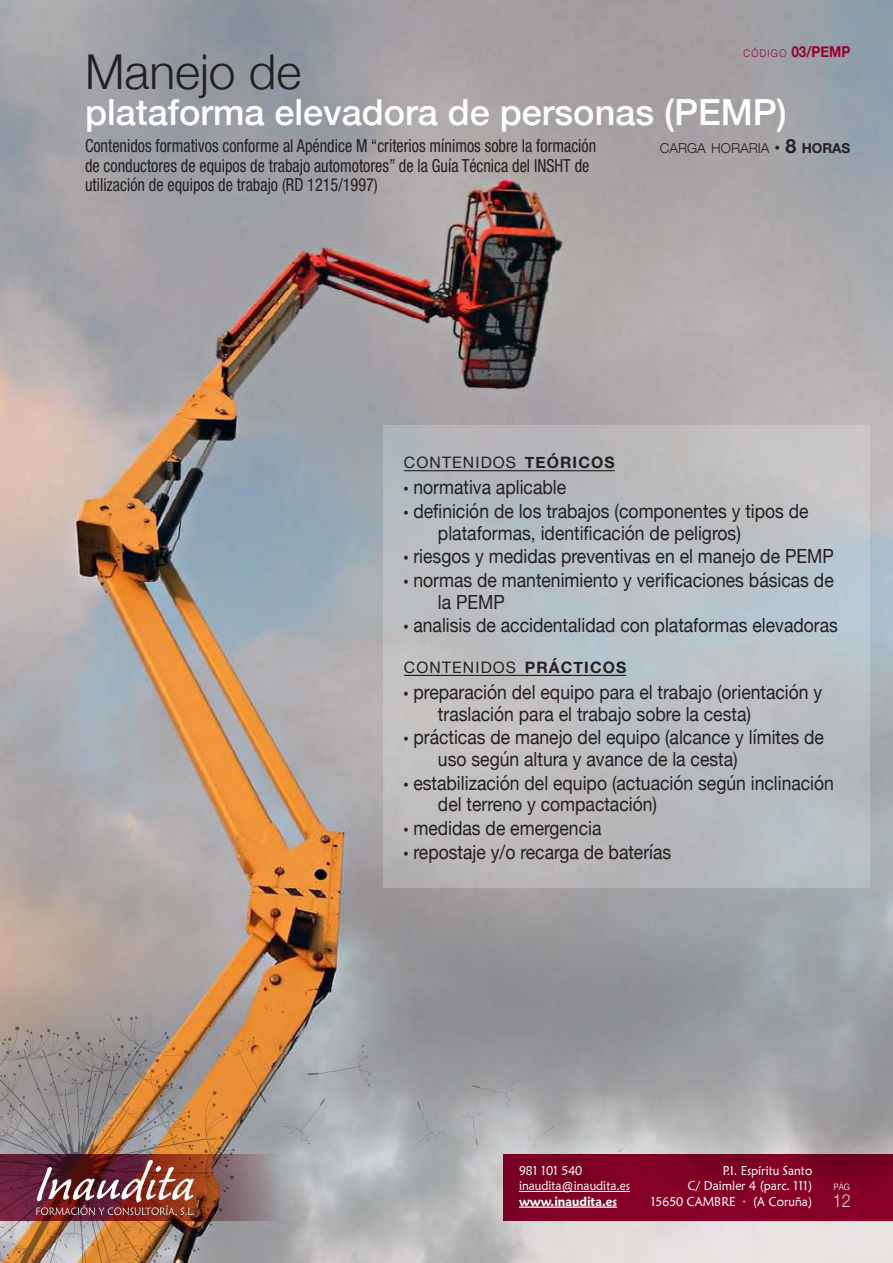
<style>
.page{position:relative;width:893px;height:1263px;background:#fff}
.page>*{position:absolute;margin:0;border:0;box-sizing:border-box;transform-origin:0 0}
.t1{font:300 48px "Helvetica Neue";color:#231f20}
.t2{font:500 36px "Helvetica Neue";color:#fff}
.t3{font:19.5px/23.7px "Helvetica Neue";color:#231f20;scale:.9 1}
.t4{font:condensed 18px/19.5px "Helvetica Neue";color:#231f20;scale:.9 1}
.t5{font:300 18px "Helvetica Neue";color:#d9dadc;scale:.9 1}
.t6{font:15.75px "Helvetica Neue";letter-spacing:.07em;color:#231f20}
.t7{font:700 15px "Helvetica Neue";color:#98012d;scale:.9 1}
.t8{font:300 13.65px "Helvetica Neue";color:#231f20}
.t9{font:12.75px/15.3px "Maiandra Inaudita";color:#fff;text-align:right;scale:.95 1}
.t10{font:600 12.75px "Maiandra GD";color:#fff;scale:.95 1}
.t11{font:8.85px "Helvetica Neue";color:#d9dadc;scale:.9 1}
.s1{font-weight:300;font-size:10.5px}
.s2{font-weight:900;font-stretch:condensed;font-size:19.5px}
.s3{font-weight:700;font-size:19.5px}
.s4{font-weight:700}
.s5{font-weight:800;font-stretch:condensed}
</style>
<div class="page">
<img style="left:0;top:0;width:893px;height:1263px">
<svg style="left:383px;top:425px;width:487px;height:463px;background:#babdc0"></svg>
<hr style="left:404px;top:470px;width:211px;height:1px;background:#231f20">
<hr style="left:404px;top:675px;width:222px;height:1px;background:#231f20">
<svg style="left:286px;top:1098px;width:39px;height:46px;background:#a6aaad"></svg>
<svg style="left:235px;top:1037px;width:31px;height:66px;background:#d9893a"></svg>
<svg style="left:564px;top:1152px;width:24px;height:2px"></svg>
<svg style="left:618px;top:1134px;width:20px;height:18px"></svg>
<svg style="left:528px;top:1126px;width:26px;height:22px"></svg>
<svg style="left:462px;top:1082px;width:51px;height:63px;background:#afb0b2"></svg>
<svg style="left:308px;top:1045px;width:63px;height:41px;background:#a6a9ad"></svg>
<svg style="left:417px;top:1101px;width:26px;height:41px"></svg>
<img style="left:0;top:1014px;width:235px;height:249px">
<div style="left:503px;top:1154px;width:390px;height:67px;background:linear-gradient(to bottom,#790023,#890028)"></div>
<hr style="left:519px;top:1191px;width:111px;height:1px;background:#fff">
<hr style="left:519px;top:1206px;width:98px;height:2px;background:#fff">
<svg style="left:0;top:1154px;width:350px;height:67px;background:#8f6d70"></svg>
<img style="left:36px;top:1160px;width:158px;height:56px">
<p class="t7" style="left:743px;top:43px;width:121px"><span class="s1">CÓDIGO</span> 03/PEMP</p>
<h1 class="t1" style="left:85px;top:43px;width:218px">Manejo de</h1>
<h2 class="t2" style="left:85px;top:90px;width:703px">plataforma elevadora de personas (PEMP)</h2>
<p class="t8" style="left:660px;top:139px;width:192px">CARGA HORARIA <span class="s2">·</span> <span class="s3">8</span> <span class="s4">HORAS</span></p>
<p class="t4" style="left:85px;top:136px;width:569px">Contenidos formativos conforme al Apéndice M “criterios mínimos sobre la formación de conductores de equipos de trabajo automotores” de la Guía Técnica del INSHT de utilización de equipos de trabajo (RD 1215/1997)</p>
<p class="t6" style="left:404px;top:453px;width:212px">CONTENIDOS <span class="s4">TEÓRICOS</span></p>
<p class="t3" style="left:404px;top:475px;width:451px"><span class="s5">·</span> normativa aplicable<br><span class="s5">·</span> definición de los trabajos (componentes y tipos de</p>
<p class="t3" style="left:404px;top:521px;width:479px;text-indent:34px">plataformas, identificación de peligros)<br><span class="s5">·</span> riesgos y medidas preventivas en el manejo de PEMP <span class="s5">·</span> normas de mantenimiento y verificaciones básicas de</p>
<p class="t3" style="left:404px;top:590px;width:484px;text-indent:34px">la PEMP<br><span class="s5">·</span> analisis de accidentalidad con plataformas elevadoras</p>
<p class="t6" style="left:404px;top:658px;width:224px">CONTENIDOS <span class="s4">PRÁCTICOS</span></p>
<p class="t3" style="left:438px;top:681px;width:429px;line-height:21.6px;text-indent:-34px"><span class="s5">·</span> preparación del equipo para el trabajo (orientación y traslación para el trabajo sobre la cesta)</p>
<p class="t3" style="left:438px;top:726px;width:430px;line-height:21.6px;text-indent:-34px"><span class="s5">·</span> prácticas de manejo del equipo (alcance y límites de uso según altura y avance de la cesta)</p>
<p class="t3" style="left:438px;top:772px;width:442px;line-height:21.6px;text-indent:-34px"><span class="s5">·</span> estabilización del equipo (actuación según inclinación del terreno y compactación)</p>
<p class="t3" style="left:404px;top:816px;width:299px"><span class="s5">·</span> medidas de emergencia<br><span class="s5">·</span> repostaje y/o recarga de baterías</p>
<p class="t9" style="left:519px;top:1164px;width:118px;text-align:left">981 101 540 inaudita@inaudita.es</p>
<p class="t10" style="left:519px;top:1193px;width:105px">www.inaudita.es</p>
<p class="t9" style="left:651px;top:1164px;width:171px">P.I. Espíritu Santo<br>C/ Daimler 4 (parc. 111)<br>15650 CAMBRE · (A Coruña)</p>
<p class="t11" style="left:833px;top:1182px;width:20px">PÁG</p>
<p class="t5" style="left:833px;top:1190px;width:22px">12</p>
</div>
